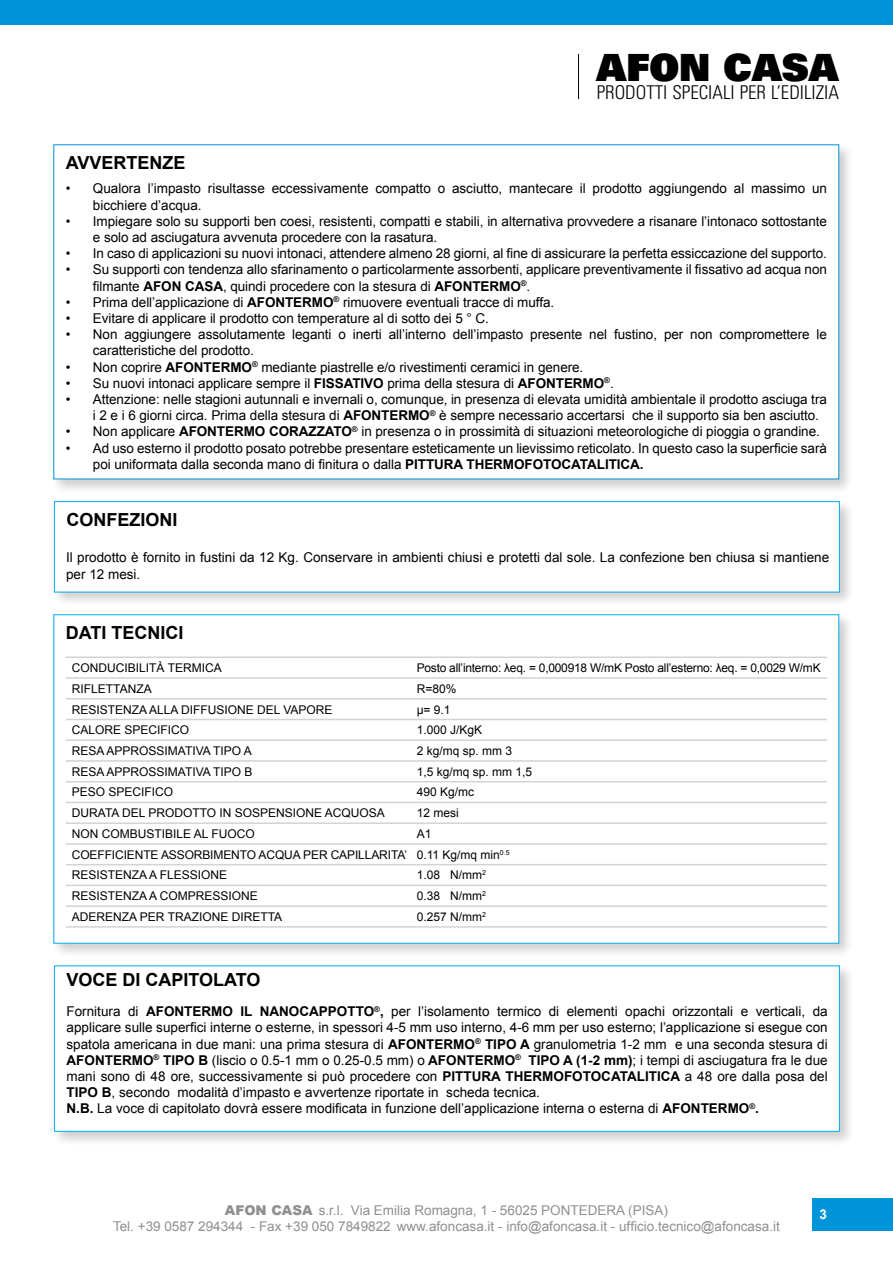
<style>
.page{position:relative;width:893px;height:1263px;background:#fff}
.page>*{position:absolute;margin:0;border:0;box-sizing:border-box;transform-origin:0 0}
.t1{font:37.5px "Univers LT Std X Black";color:#000}
.t2{font:300 condensed 19.05px "Univers LT Std";color:#000}
.t3{font:700 18px "Arial";color:#000}
.t4{font:13.5px/16.2px "Arial";letter-spacing:-.005em;color:#000}
.t5{font:13.5px/16.5px "Arial";color:#8e9092;text-align:center}
.t6{font:700 13.5px "Arial";color:#000}
.t7{font:700 13.5px "Arial";color:#fff}
.t8{font:12px/20.7px "Arial";color:#000}
.t9{font:12px "Arial";letter-spacing:-.02em;color:#000}
.s1{font-weight:700}
.s2{font-weight:400}
.s3{font-weight:900}
</style>
<div class="page">
<div style="left:0;top:0;width:893px;height:24px;background:#0094d9"></div>
<div style="left:812px;top:1198px;width:81px;height:33px;background:#0094d9"></div>
<hr style="left:578px;top:54px;width:1px;height:45px;background:#000">
<div style="left:51px;top:611px;width:803px;height:347px;background:#000;opacity:.2"></div>
<div style="left:54px;top:614px;width:785px;height:329px;background:#fff"></div>
<hr style="left:66px;top:677px;width:351px;height:2px;background:#d1d3d4">
<hr style="left:417px;top:677px;width:410px;height:2px;background:#d1d3d4">
<hr style="left:66px;top:698px;width:351px;height:1px;background:#d1d3d4">
<hr style="left:417px;top:698px;width:410px;height:1px;background:#d1d3d4">
<hr style="left:66px;top:719px;width:351px;height:1px;background:#d1d3d4">
<hr style="left:417px;top:719px;width:410px;height:1px;background:#d1d3d4">
<hr style="left:66px;top:739px;width:351px;height:2px;background:#d1d3d4">
<hr style="left:417px;top:739px;width:410px;height:2px;background:#d1d3d4">
<hr style="left:66px;top:760px;width:351px;height:2px;background:#d1d3d4">
<hr style="left:417px;top:760px;width:410px;height:2px;background:#d1d3d4">
<hr style="left:66px;top:781px;width:351px;height:1px;background:#d1d3d4">
<hr style="left:417px;top:781px;width:410px;height:1px;background:#d1d3d4">
<hr style="left:66px;top:802px;width:351px;height:1px;background:#d1d3d4">
<hr style="left:417px;top:802px;width:410px;height:1px;background:#d1d3d4">
<hr style="left:66px;top:822px;width:351px;height:2px;background:#d1d3d4">
<hr style="left:417px;top:822px;width:410px;height:2px;background:#d1d3d4">
<hr style="left:66px;top:843px;width:351px;height:2px;background:#d1d3d4">
<hr style="left:417px;top:843px;width:410px;height:2px;background:#d1d3d4">
<hr style="left:66px;top:864px;width:351px;height:1px;background:#d1d3d4">
<hr style="left:417px;top:864px;width:410px;height:1px;background:#d1d3d4">
<hr style="left:66px;top:885px;width:351px;height:1px;background:#d1d3d4">
<hr style="left:417px;top:885px;width:410px;height:1px;background:#d1d3d4">
<hr style="left:66px;top:905px;width:351px;height:2px;background:#d1d3d4">
<hr style="left:417px;top:905px;width:410px;height:2px;background:#d1d3d4">
<hr style="left:66px;top:656px;width:351px;height:2px;background:#d1d3d4">
<hr style="left:417px;top:656px;width:410px;height:2px;background:#d1d3d4">
<hr style="left:66px;top:926px;width:351px;height:2px;background:#d1d3d4">
<hr style="left:417px;top:926px;width:410px;height:2px;background:#d1d3d4">
<div style="left:51px;top:963px;width:804px;height:184px;background:#000;opacity:.2"></div>
<div style="left:54px;top:966px;width:786px;height:165px;background:#fff"></div>
<div style="left:51px;top:498px;width:804px;height:109px;background:#000;opacity:.2"></div>
<div style="left:54px;top:501px;width:786px;height:91px;background:#fff;border:1px solid #00aeef"></div>
<div style="left:51px;top:142px;width:803px;height:352px;background:#000;opacity:.2"></div>
<div style="left:54px;top:145px;width:785px;height:334px;background:#fff"></div>
<h1 class="t1" style="left:597px;top:43px;width:244px">AFON CASA</h1>
<h2 class="t2" style="left:597px;top:81px;width:244px">PRODOTTI SPECIALI PER L’EDILIZIA</h2>
<h3 class="t3" style="left:66px;top:151px;width:13px">AVV</h3>
<h3 class="t3" style="left:102px;top:151px;width:86px">ERTENZE</h3>
<p class="t4" style="left:93px;top:181px;width:736px;text-indent:-27px">• Qualora l’impasto risultasse eccessivamente compatto o asciutto, mantecare il prodotto aggiungendo al massimo un bicchiere d’acqua.</p>
<p class="t4" style="left:93px;top:213px;width:735px;text-indent:-27px">• Impiegare solo su supporti ben coesi, resistenti, compatti e stabili, in alternativa provvedere a risanare l’intonaco sottostante e solo ad asciugatura avvenuta procedere con la rasatura.</p>
<p class="t4" style="left:66px;top:245px;width:762px">• In caso di applicazioni su nuovi intonaci, attendere almeno 28 giorni, al fine di assicurare la perfetta essiccazione del supporto.</p>
<p class="t4" style="left:93px;top:262px;width:735px;text-indent:-27px">• Su supporti con tendenza allo sfarinamento o particolarmente assorbenti, applicare preventivamente il fissativo ad acqua non filmante <span class="s1">AFON CASA</span>, quindi procedere con la stesura di <span class="s1">AFONTERMO</span><sup>®</sup>.</p>
<p class="t4" style="left:66px;top:294px;width:490px">• Prima dell’applicazione di <span class="s1">AFONTERMO</span><sup>®</sup> rimuovere eventuali tracce di muffa.</p>
<p class="t4" style="left:66px;top:310px;width:425px">• Evitare di applicare il prodotto con temperature al di sotto dei 5 ° C.</p>
<p class="t4" style="left:93px;top:326px;width:735px;text-indent:-27px">• Non aggiungere assolutamente leganti o inerti all’interno dell’impasto presente nel fustino, per non compromettere le caratteristiche del prodotto.</p>
<p class="t4" style="left:66px;top:359px;width:519px">• Non coprire <span class="s1">AFONTERMO</span><sup>®</sup> mediante piastrelle e/o rivestimenti ceramici in genere.</p>
<p class="t4" style="left:66px;top:375px;width:265px">• Su nuovi intonaci applicare sempre il <span class="s1">FISSA</span></p>
<p class="t4" style="left:352px;top:375px;width:263px"><span class="s1">TIVO</span> prima della stesura di <span class="s1">AFONTERMO</span><sup>®</sup>.</p>
<p class="t4" style="left:93px;top:391px;width:735px;text-indent:-27px">• Attenzione: nelle stagioni autunnali e invernali o, comunque, in presenza di elevata umidità ambientale il prodotto asciuga tra i 2 e i 6 giorni circa. Prima della stesura di <span class="s1">AFONTERMO</span><sup>®</sup> è sempre necessario accertarsi che il supporto sia ben asciutto.</p>
<p class="t4" style="left:66px;top:424px;width:755px">• Non applicare <span class="s1">AFONTERMO CORAZZATO</span><sup>®</sup> in presenza o in prossimità di situazioni meteorologiche di pioggia o grandine.</p>
<p class="t4" style="left:93px;top:440px;width:735px;text-indent:-27px">• Ad uso esterno il prodotto posato potrebbe presentare esteticamente un lievissimo reticolato. In questo caso la superficie sarà poi uniformata dalla seconda mano di finitura o dalla <span class="s1">PITTURA THERMOFOTOCATALITICA.</span></p>
<h3 class="t3" style="left:67px;top:507px;width:113px">CONFEZIONI</h3>
<p class="t4" style="left:66px;top:550px;width:764px">Il prodotto è fornito in fustini da 12 Kg. Conservare in ambienti chiusi e protetti dal sole. La confezione ben chiusa si mantiene per 12 mesi.</p>
<h3 class="t3" style="left:66px;top:621px;width:119px">DATI TECNICI</h3>
<p class="t8" style="left:72px;top:658px;width:151px">CONDUCIBILITÀ TERMICA</p>
<p class="t9" style="left:417px;top:660px;width:405px">Posto all’interno: λeq. = 0,000918 W/mK Posto all’esterno: λeq. = 0,0029 W/mK</p>
<p class="t8" style="left:72px;top:678px;width:81px">RIFLETTANZA</p>
<p class="t8" style="left:417px;top:678px;width:41px">R=80%</p>
<p class="t8" style="left:72px;top:699px;width:262px">RESISTENZA ALLA DIFFUSIONE DEL VAPORE</p>
<p class="t8" style="left:417px;top:699px;width:35px">μ= 9.1</p>
<p class="t8" style="left:72px;top:720px;width:119px">CALORE SPECIFICO</p>
<p class="t8" style="left:417px;top:720px;width:67px">1.000 J/KgK</p>
<p class="t8" style="left:72px;top:740px;width:182px">RESA APPROSSIMATIVA TIPO A</p>
<p class="t8" style="left:417px;top:740px;width:97px">2 kg/mq sp. mm 3</p>
<p class="t8" style="left:72px;top:761px;width:182px">RESA APPROSSIMATIVA TIPO B</p>
<p class="t8" style="left:417px;top:761px;width:117px">1,5 kg/mq sp. mm 1,5</p>
<p class="t8" style="left:72px;top:782px;width:103px">PESO SPECIFICO</p>
<p class="t8" style="left:417px;top:782px;width:59px">490 Kg/mc</p>
<p class="t8" style="left:72px;top:803px;width:314px">DURATA DEL PRODOTTO IN SOSPENSIONE ACQUOSA</p>
<p class="t8" style="left:417px;top:803px;width:44px">12 mesi</p>
<p class="t8" style="left:72px;top:823px;width:184px">NON COMBUSTIBILE AL FUOCO</p>
<p class="t8" style="left:72px;top:823px;width:439px;text-indent:345px">A1<br>COEFFICIENTE ASSORBIMENTO ACQUA PER CAPILLARITA’ 0.11 Kg/mq min<sup>0.5<br></sup>RESISTENZA A FLESSIONE</p>
<p class="t8" style="left:417px;top:865px;width:71px">1.08 N/mm<sup>2</sup></p>
<p class="t8" style="left:72px;top:886px;width:188px">RESISTENZA A COMPRESSIONE</p>
<p class="t8" style="left:417px;top:886px;width:71px">0.38 N/mm<sup>2</sup></p>
<p class="t8" style="left:72px;top:906px;width:212px">ADERENZA PER TRAZIONE DIRETTA</p>
<p class="t8" style="left:417px;top:906px;width:71px">0.257 N/mm<sup>2</sup></p>
<h3 class="t3" style="left:67px;top:967px;width:196px">VOCE DI CAPITOLATO</h3>
<p class="t6" style="left:67px;top:1002px;width:204px"><span class="s2">Fornitura di</span> AFONTERMO IL NANOCA</p>
<p class="t4" style="left:67px;top:1003px;width:763px;text-align:justify;text-indent:252px"><span class="s1">PPOTTO</span><sup>®</sup><span class="s1">,</span> per l’isolamento termico di elementi opachi orizzontali e verticali, da applicare sulle superfici interne o esterne, in spessori 4-5 mm uso interno, 4-6 mm per uso esterno; l’applicazione si esegue con spatola americana in due mani: una prima stesura di <span class="s1">AFONTERMO</span><sup>®</sup> <span class="s1">TIPO A</span> granulometria 1-2 mm e una seconda stesura di <span class="s1">AFONTERMO</span><sup>®</sup> <span class="s1">TIPO B</span> (liscio o 0.5-1 mm o 0.25-0.5 mm) o <span class="s1">AFONTERMO</span><sup>®</sup> <span class="s1">TIPO A (1-2 MM)</span>; i tempi di asciugatura fra le due mani sono di 48 ore, successivamente si può procedere con <span class="s1">PITTURA THERMOFOTOCA</span></p>
<p class="t6" style="left:620px;top:1067px;width:46px">TALITICA</p>
<p class="t4" style="left:685px;top:1068px;width:144px">a 48 ore dalla posa del</p>
<p class="t4" style="left:67px;top:1084px;width:694px"><span class="s1">TIPO B</span>, secondo modalità d’impasto e avvertenze riportate in scheda tecnica.<br><span class="s1">N.B.</span> La voce di capitolato dovrà essere modificata in funzione dell’applicazione interna o esterna di <span class="s1">AFONTERMO</span><sup>®</sup><span class="s1">.</span></p>
<p class="t5" style="left:113px;top:1202px;width:668px"><span class="s3">AFON CASA</span> s.r.l. Via Emilia Romagna, 1 - 56025 PONTEDERA (PISA)<br>Tel. +39 0587 294344 - Fax +39 050 7849822 www.afoncasa.it - info@afoncasa.it - ufficio.tecnico@afoncasa.it</p>
<p class="t7" style="left:819px;top:1205px;width:9px">3</p>
</div>
